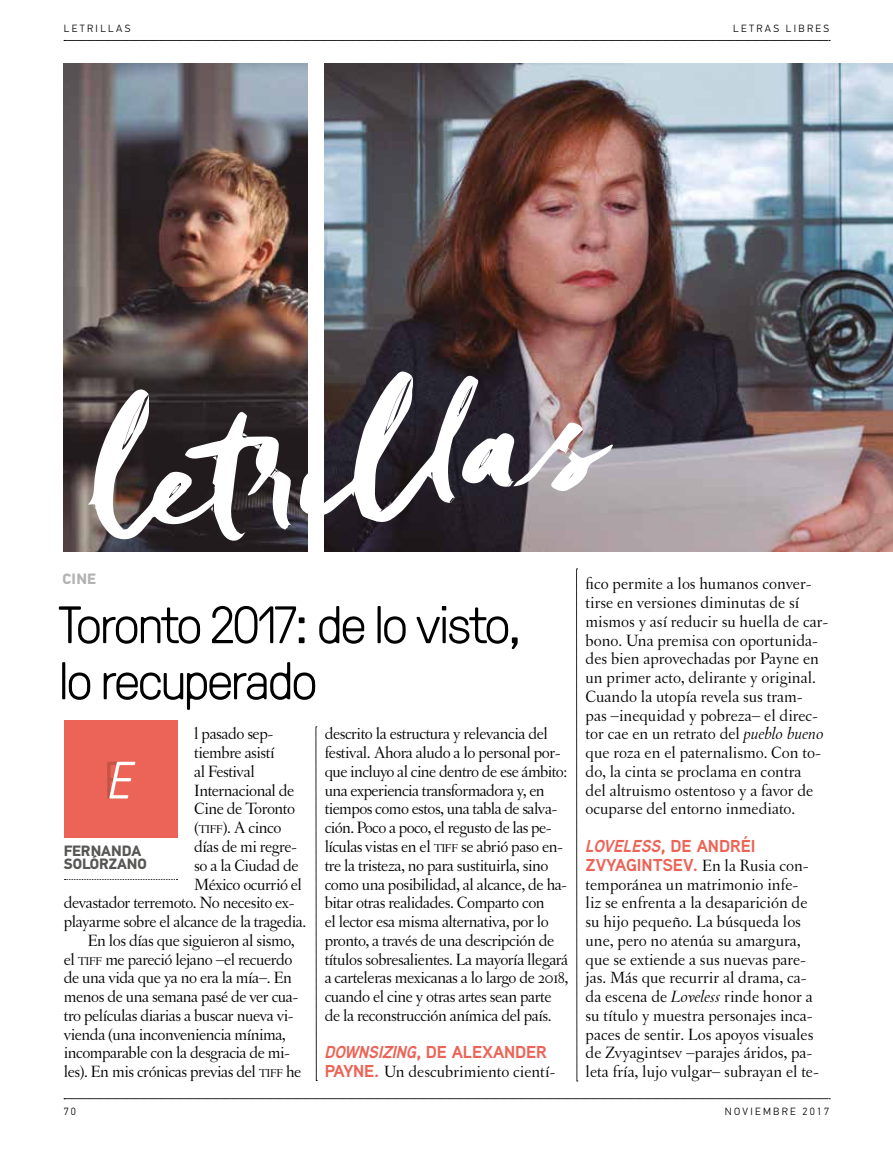
<style>
.page{position:relative;width:893px;height:1149px;background:#fff}
.page>*{position:absolute;margin:0;border:0;box-sizing:border-box;transform-origin:0 0}
.t1{font:300 52.5px/56.1px "GT Pressura";letter-spacing:-.04em;color:#000}
.t2{font:italic 300 52.5px "GT Pressura";color:#fff}
.t3{font:17.25px/18.8px "Letras Oldstyle";letter-spacing:-.025em;color:#000}
.t4{font:17.25px/18.8px "Letras Oldstyle";color:#000}
.t5{font:700 17.25px "Aaux Next";letter-spacing:-.01em;color:#ec6457}
.t6{font:700 15px/13.5px "PF Din Text Pro";letter-spacing:-.005em;color:#575756}
.t7{font:700 15px "PF Din Text Pro";color:#b3b2b2}
.t8{font:300 10.5px "PF Din Text Pro";letter-spacing:.22em;color:#000}
.s1{font-style:italic}
.s2{font-family:"Aaux Next";font-weight:700;color:#ec6457}
.s3{font-size:12.15px}
</style>
<div class="page">
<svg style="left:64px;top:40px;width:766px;height:1px"></svg>
<svg style="left:64px;top:1098px;width:766px;height:1px"></svg>
<img style="left:64px;top:64px;width:243px;height:487px">
<img style="left:325px;top:64px;width:568px;height:487px">
<svg style="left:576px;top:568px;width:2px;height:513px"></svg>
<svg style="left:316px;top:726px;width:1px;height:354px"></svg>
<div style="left:64px;top:719px;width:114px;height:118px;background:#ec6457"></div>
<svg style="left:88px;top:371px;width:525px;height:172px"></svg>
<p class="t8" style="left:64px;top:22px;width:68px">LETRILLAS</p>
<p class="t8" style="left:733px;top:22px;width:97px">LETRAS LIBRES</p>
<p class="t7" style="left:62px;top:569px;width:35px">CINE</p>
<p class="t4" style="left:586px;top:574px;width:244px">fico permite a los humanos conver&shy;tirse en versiones diminutas de sí mismos y así reducir su huella de car&shy;bono. Una premisa con oportunida&shy;des bien aprovechadas por Payne en un primer acto, delirante y original.<br>Cuando la utopía revela sus tram-<br>pas –inequidad y pobreza– el direc&shy;tor cae en un retrato del <span class="s1">pueblo bueno </span>que roza en el paternalismo. Con to&shy;do, la cinta se proclama en contra<br>del altruismo ostentoso y a favor de ocuparse del entorno inmediato.</p>
<p class="t5" style="left:586px;top:833px;width:172px"><span class="s1">LOVELESS</span>, DE ANDRÉI</p>
<p class="t4" style="left:586px;top:855px;width:235px"><span class="s2">ZVYAGINTSEV.</span> En la Rusia con&shy;temporánea un matrimonio infe-<br>liz se enfrenta a la desaparición de su hijo pequeño. La búsqueda los une, pero no atenúa su amargura, que se extiende a sus nuevas pare&shy;jas. Más que recurrir al drama, ca&shy;da escena de <span class="s1">Loveless</span> rinde honor a su título y muestra personajes inca&shy;paces de sentir. Los apoyos visuales de Zvyagintsev –parajes áridos, pa&shy;leta fría, lujo vulgar– subrayan el te-</p>
<h1 class="t1" style="left:59px;top:593px;width:465px">Toronto 2017: de lo visto, lo recuperado</h1>
<p class="t3" style="left:325px;top:724px;width:245px">descrito la estructura y relevancia del festival. Ahora aludo a lo personal por&shy;que incluyo al cine dentro de ese ámbito: una experiencia transformadora y, en tiempos como estos, una tabla de salva&shy;ción. Poco a poco, el regusto de las pe&shy;lículas vistas en el <span class="s3">tiff</span> se abrió paso en&shy;tre la tristeza, no para sustituirla, sino como una posibilidad, al alcance, de ha&shy;bitar otras realidades. Comparto con<br>el lector esa misma alternativa, por lo pronto, a través de una descripción de títulos sobresalientes. La mayoría llegará a carteleras mexicanas a lo largo de 2018, cuando el cine y otras artes sean parte de la reconstrucción anímica del país.</p>
<p class="t5" style="left:325px;top:1039px;width:224px"><span class="s1">DOWNSIZING</span>, DE ALEXANDER</p>
<p class="t4" style="left:325px;top:1061px;width:232px"><span class="s2">PAYNE.</span> Un descubrimiento cientí-</p>
<p class="t3" style="left:194px;top:724px;width:80px">l pasado sep-</p>
<p class="t3" style="left:194px;top:743px;width:82px">tiembre asistí</p>
<p class="t3" style="left:194px;top:761px;width:62px">al Festival</p>
<p class="t3" style="left:194px;top:780px;width:102px">Internacional de</p>
<p class="t3" style="left:194px;top:799px;width:102px">Cine de Toronto</p>
<p class="t3" style="left:194px;top:818px;width:89px">(<span class="s3">tiff</span>). A cinco</p>
<p class="t3" style="left:194px;top:836px;width:104px">días de mi regre-</p>
<p class="t3" style="left:194px;top:855px;width:106px">so a la Ciudad de</p>
<p class="t3" style="left:194px;top:874px;width:109px">México ocurrió el</p>
<p class="t3" style="left:64px;top:893px;width:232px">devastador terremoto. No necesito ex-</p>
<p class="t3" style="left:64px;top:911px;width:244px">playarme sobre el alcance de la tragedia.</p>
<p class="t3" style="left:88px;top:930px;width:208px">En los días que siguieron al sismo,</p>
<p class="t3" style="left:64px;top:949px;width:230px">el <span class="s3">tiff</span> me pareció lejano –el recuerdo</p>
<p class="t3" style="left:64px;top:968px;width:230px">de una vida que ya no era la mía–. En</p>
<p class="t3" style="left:64px;top:986px;width:236px">menos de una semana pasé de ver cua-</p>
<p class="t3" style="left:64px;top:1005px;width:231px">tro películas diarias a buscar nueva vi-</p>
<p class="t3" style="left:64px;top:1024px;width:223px">vienda (una inconveniencia mínima,</p>
<p class="t3" style="left:64px;top:1043px;width:228px">incomparable con la desgracia de mi-</p>
<p class="t3" style="left:64px;top:1061px;width:239px">les). En mis crónicas previas del <span class="s3">tiff</span> he</p>
<h1 class="t2" style="left:108px;top:742px;width:25px">E</h1>
<p class="t6" style="left:64px;top:844px;width:84px">FERNANDA<br>SOLÓRZANO</p>
<p class="t8" style="left:64px;top:1104px;width:14px">70</p>
<p class="t8" style="left:725px;top:1104px;width:106px">NOVIEMBRE 2017</p>
</div>
